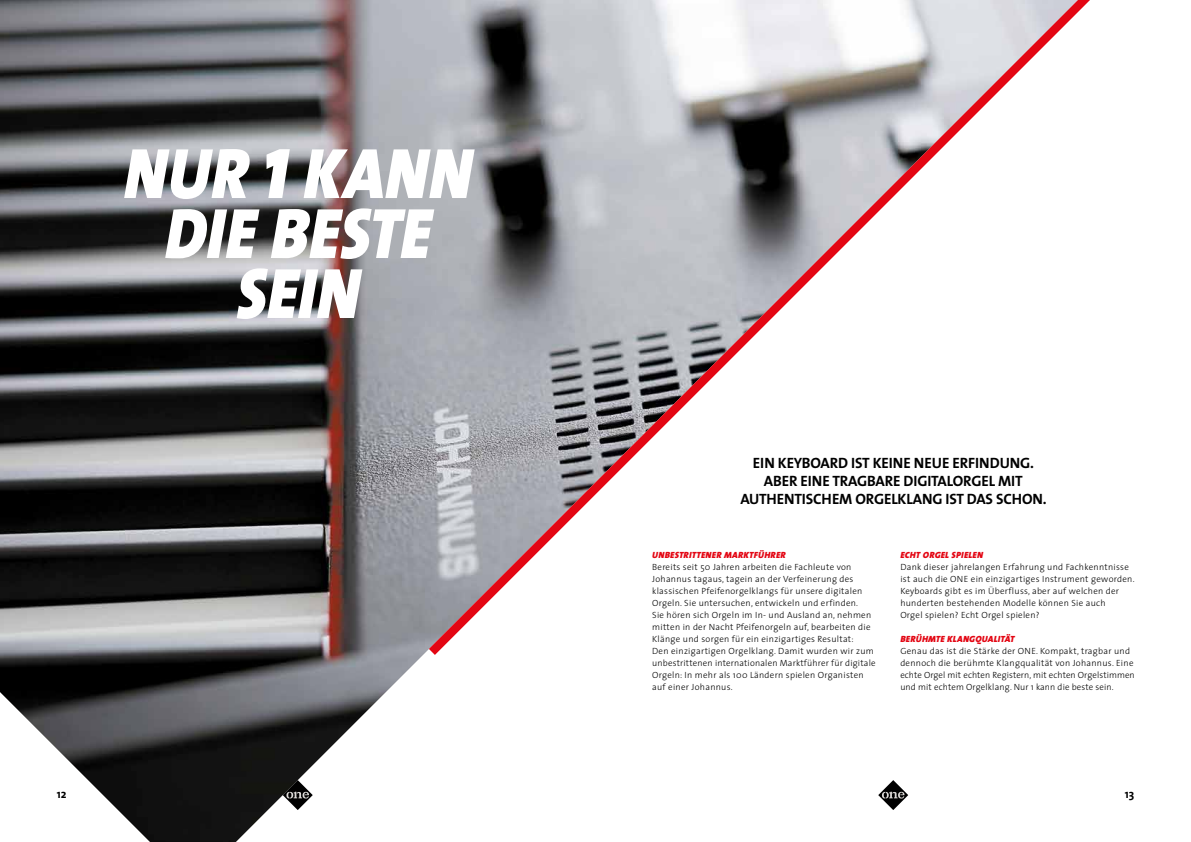
<style>
.page{position:relative;width:1191px;height:842px;background:#fff}
.page>*{position:absolute;margin:0;border:0;box-sizing:border-box;transform-origin:0 0}
.t1{font:italic 900 72px/60px "The Sans";letter-spacing:.005em;color:#fff;text-align:center;scale:.91 1}
.t2{font:700 15px/18px "The Sans";letter-spacing:-.01em;color:#000;text-align:center}
.t3{font:700 12px "The Sans";color:#000}
.t4{font:300 9px/12px "The Sans";letter-spacing:.03em;color:#000}
.t5{font:italic 900 9px "The Sans";letter-spacing:.03em;color:#e30613}
.s1{font-size:95px}
</style>
<div class="page">
<img style="left:0;top:0;width:909px;height:842px">
<svg style="left:429px;top:0;width:661px;height:655px"></svg>
<svg style="left:878px;top:780px;width:30px;height:30px"></svg>
<svg style="left:283px;top:780px;width:30px;height:30px"></svg>
<h1 class="t1" style="left:124px;top:142px;width:384px">NUR <span class="s1">1</span> KANN<br>DIE BESTE<br>SEIN</h1>
<h2 class="t2" style="left:740px;top:454px;width:308px">EIN KEYBOARD IST KEINE NEUE ERFINDUNG.<br>ABER EINE TRAGBARE DIGITALORGEL MIT<br>AUTHENTISCHEM ORGELKLANG IST DAS SCHON.</h2>
<p class="t5" style="left:652px;top:547px;width:135px">UNBESTRITTENER MARKTFÜHRER</p>
<p class="t4" style="left:652px;top:561px;width:225px">Bereits seit 50 Jahren arbeiten die Fachleute von Johannus tagaus, tagein an der Verfeinerung des klassischen Pfeifenorgelklangs für unsere digitalen Orgeln. Sie untersuchen, entwickeln und erfinden.<br>Sie hören sich Orgeln im In- und Ausland an, nehmen mitten in der Nacht Pfeifenorgeln auf, bearbeiten die Klänge und sorgen für ein einzigartiges Resultat:<br>Den einzigartigen Orgelklang. Damit wurden wir zum unbestrittenen internationalen Marktführer für digitale Orgeln: In mehr als 100 Ländern spielen Organisten auf einer Johannus.</p>
<p class="t5" style="left:900px;top:547px;width:84px">ECHT ORGEL SPIELEN</p>
<p class="t4" style="left:900px;top:561px;width:236px">Dank dieser jahrelangen Erfahrung und Fachkenntnisse ist auch die ONE ein einzigartiges Instrument geworden.<br>Keyboards gibt es im Überfluss, aber auf welchen der hunderten bestehenden Modelle können Sie auch<br>Orgel spielen? Echt Orgel spielen?</p>
<p class="t5" style="left:900px;top:631px;width:116px">BERÜHMTE KLANGQUALITÄT</p>
<p class="t4" style="left:900px;top:645px;width:236px">Genau das ist die Stärke der ONE. Kompakt, tragbar und dennoch die berühmte Klangqualität von Johannus. Eine echte Orgel mit echten Registern, mit echten Orgelstimmen und mit echtem Orgelklang. Nur 1 kann die beste sein.</p>
<h3 class="t3" style="left:57px;top:784px;width:11px">12</h3>
<h3 class="t3" style="left:1124px;top:784px;width:11px">13</h3>
</div>
